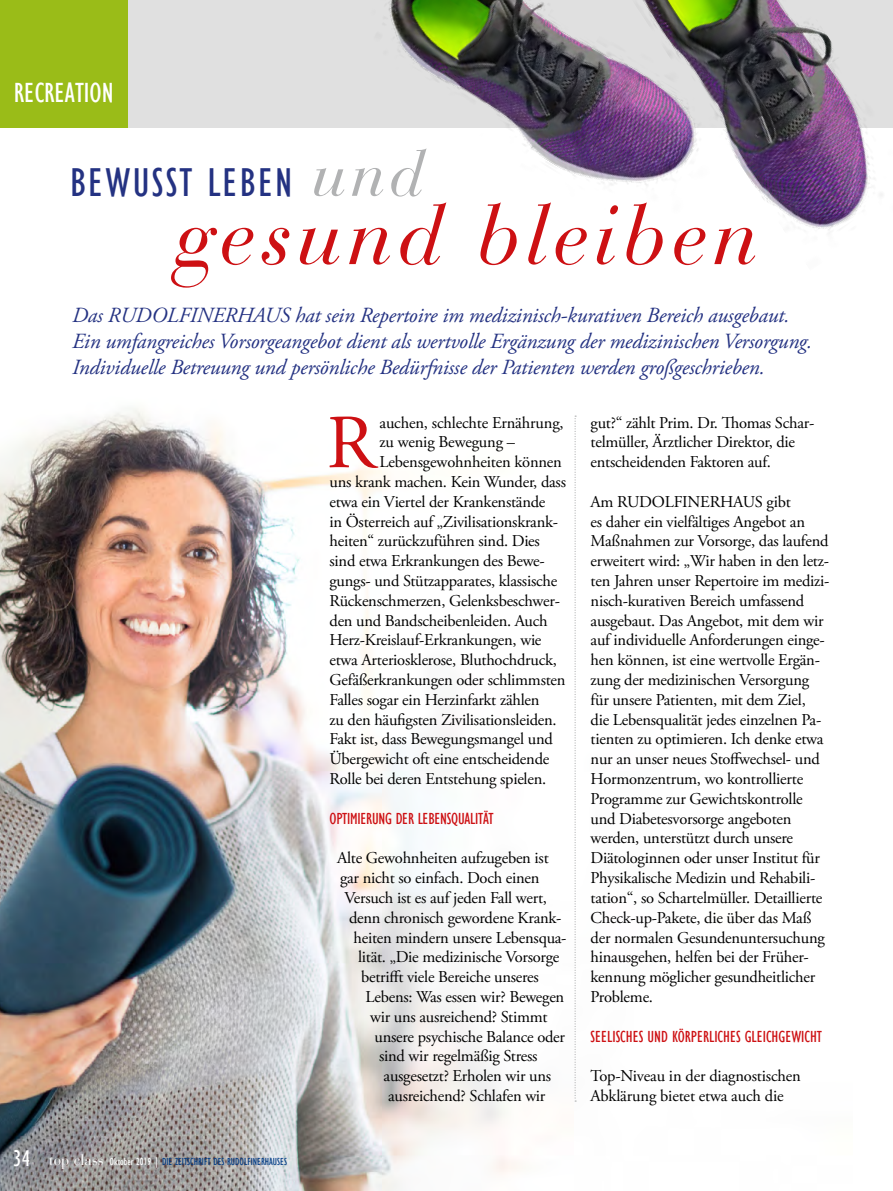
<style>
.page{position:relative;width:893px;height:1191px;background:#fff}
.page>*{position:absolute;margin:0;border:0;box-sizing:border-box;transform-origin:0 0}
.t1{font:italic 84px "Bauer Bodoni";letter-spacing:.055em;color:#cd1013}
.t2{font:76.2px "Adobe Garamond Pro";color:#cd1013}
.t3{font:italic 64.5px "Bauer Bodoni";color:#b1b2b3}
.t4{font:41.4px "Gill Sans Condensed";letter-spacing:.055em;color:#243282}
.t5{font:28.5px "Gill Sans Condensed";color:#fff}
.t6{font:italic 21.6px/26px "Adobe Garamond Pro";letter-spacing:-.01em;color:#243282}
.t7{font:16.5px/19.8px "Adobe Garamond Pro";letter-spacing:-.015em;color:#000}
.t8{font:16.5px "Gill Sans Condensed";color:#cd1013}
.t9{font:10.5px "Gill Sans Condensed";color:#013b85}
.s1{font-size:23.4px;color:#fff}
.s2{font-size:23.4px;color:#939494}
.s3{font-family:"Bauer Bodoni";font-size:15px;color:#fff}
.s4{color:#fff}
</style>
<div class="page">
<div style="left:128px;top:0;width:765px;height:128px;background:#e0e0e0"></div>
<img style="left:0;top:408px;width:577px;height:783px">
<svg style="left:574px;top:415px;width:2px;height:686px"></svg>
<div style="left:0;top:0;width:128px;height:128px;background:#9abc18"></div>
<img style="left:388px;top:0;width:228px;height:185px">
<img style="left:616px;top:0;width:267px;height:230px">
<h3 class="t5" style="left:14px;top:77px;width:101px">RECREATION</h3>
<h3 class="t3" style="left:312px;top:135px;width:114px">und</h3>
<h3 class="t4" style="left:70px;top:160px;width:224px">BEWUSST LEBEN</h3>
<h1 class="t1" style="left:173px;top:185px;width:586px">gesund bleiben</h1>
<p class="t6" style="left:72px;top:302px;width:742px">Das RUDOLFINERHAUS hat sein Repertoire im medizinisch-kurativen Bereich ausgebaut.<br>Ein umfangreiches Vorsorgeangebot dient als wertvolle Ergänzung der medizinischen Versorgung.<br>Individuelle Betreuung und persönliche Bedürfnisse der Patienten werden großgeschrieben.</p>
<p class="t9" style="left:13px;top:1156px;width:275px"><span class="s1">34</span><span class="s2">4</span> <span class="s3">top class</span> <span class="s4">Oktober 2019 |</span> DIE ZEITSCHRIFT DES RUDOLFINERHAUSES</p>
<h2 class="t2" style="left:327px;top:397px;width:51px">R</h2>
<p class="t7" style="left:379px;top:413px;width:186px">auchen, schlechte Ernährung,</p>
<p class="t7" style="left:379px;top:433px;width:137px">zu wenig Bewegung –</p>
<p class="t7" style="left:379px;top:452px;width:184px">Lebensgewohnheiten können</p>
<p class="t7" style="left:330px;top:472px;width:238px">uns krank machen. Kein Wunder, dass</p>
<p class="t7" style="left:330px;top:492px;width:217px">etwa ein Viertel der Krankenstände</p>
<p class="t7" style="left:330px;top:512px;width:230px">in Österreich auf „Zivilisationskrank-</p>
<p class="t7" style="left:330px;top:532px;width:212px">heiten“ zurückzuführen sind. Dies</p>
<p class="t7" style="left:330px;top:551px;width:217px">sind etwa Erkrankungen des Bewe-</p>
<p class="t7" style="left:330px;top:571px;width:229px">gungs- und Stützapparates, klassische</p>
<p class="t7" style="left:330px;top:591px;width:232px">Rückenschmerzen, Gelenksbeschwer-</p>
<p class="t7" style="left:330px;top:611px;width:220px">den und Bandscheibenleiden. Auch</p>
<p class="t7" style="left:330px;top:631px;width:213px">Herz-Kreislauf-Erkrankungen, wie</p>
<p class="t7" style="left:330px;top:650px;width:229px">etwa Arteriosklerose, Bluthochdruck,</p>
<p class="t7" style="left:330px;top:670px;width:237px">Gefäßerkrankungen oder schlimmsten</p>
<p class="t7" style="left:330px;top:690px;width:211px">Falles sogar ein Herzinfarkt zählen</p>
<p class="t7" style="left:330px;top:710px;width:229px">zu den häufigsten Zivilisationsleiden.</p>
<p class="t7" style="left:330px;top:730px;width:225px">Fakt ist, dass Bewegungsmangel und</p>
<p class="t7" style="left:330px;top:749px;width:221px">Übergewicht oft eine entscheidende</p>
<p class="t7" style="left:330px;top:769px;width:218px">Rolle bei deren Entstehung spielen.</p>
<p class="t8" style="left:330px;top:809px;width:166px">OPTIMIERUNG DER LEBENSQUALITÄT</p>
<p class="t7" style="left:337px;top:848px;width:213px">Alte Gewohnheiten aufzugeben ist</p>
<p class="t7" style="left:340px;top:868px;width:201px">gar nicht so einfach. Doch einen</p>
<p class="t7" style="left:345px;top:888px;width:204px">Versuch ist es auf jeden Fall wert,</p>
<p class="t7" style="left:349px;top:908px;width:214px">denn chronisch gewordene Krank-</p>
<p class="t7" style="left:354px;top:928px;width:214px">heiten mindern unsere Lebensqua-</p>
<p class="t7" style="left:358px;top:947px;width:203px">lität. „Die medizinische Vorsorge</p>
<p class="t7" style="left:361px;top:967px;width:179px">betrifft viele Bereiche unseres</p>
<p class="t7" style="left:366px;top:987px;width:200px">Lebens: Was essen wir? Bewegen</p>
<p class="t7" style="left:370px;top:1007px;width:179px">wir uns ausreichend? Stimmt</p>
<p class="t7" style="left:375px;top:1027px;width:192px">unsere psychische Balance oder</p>
<p class="t7" style="left:379px;top:1046px;width:160px">sind wir regelmäßig Stress</p>
<p class="t7" style="left:384px;top:1066px;width:169px">ausgesetzt? Erholen wir uns</p>
<p class="t7" style="left:388px;top:1086px;width:159px">ausreichend? Schlafen wir</p>
<p class="t7" style="left:591px;top:413px;width:225px">gut?“ zählt Prim. Dr. Thomas Schar&shy;telmüller, Ärztlicher Direktor, die entscheidenden Faktoren auf.</p>
<p class="t7" style="left:591px;top:492px;width:240px">Am RUDOLFINERHAUS gibt<br>es daher ein vielfältiges Angebot an Maßnahmen zur Vorsorge, das laufend erweitert wird: „Wir haben in den letz&shy;ten Jahren unser Repertoire im medizi&shy;nisch-kurativen Bereich umfassend ausgebaut. Das Angebot, mit dem wir auf individuelle Anforderungen einge&shy;hen können, ist eine wertvolle Ergän&shy;zung der medizinischen Versorgung für unsere Patienten, mit dem Ziel,<br>die Lebensqualität jedes einzelnen Pa&shy;tienten zu optimieren. Ich denke etwa nur an unser neues Stoffwechsel- und Hormonzentrum, wo kontrollierte Programme zur Gewichtskontrolle und Diabetesvorsorge angeboten werden, unterstützt durch unsere Diätologinnen oder unser Institut für Physikalische Medizin und Rehabili&shy;tation“, so Schartelmüller. Detaillierte Check-up-Pakete, die über das Maß der normalen Gesundenuntersuchung hinausgehen, helfen bei der Früher&shy;kennung möglicher gesundheitlicher Probleme.</p>
<p class="t8" style="left:591px;top:1027px;width:233px">SEELISCHES UND KÖRPERLICHES GLEICHGEWICHT</p>
<p class="t7" style="left:591px;top:1066px;width:212px">Top-Niveau in der diagnostischen<br>Abklärung bietet etwa auch die</p>
</div>
